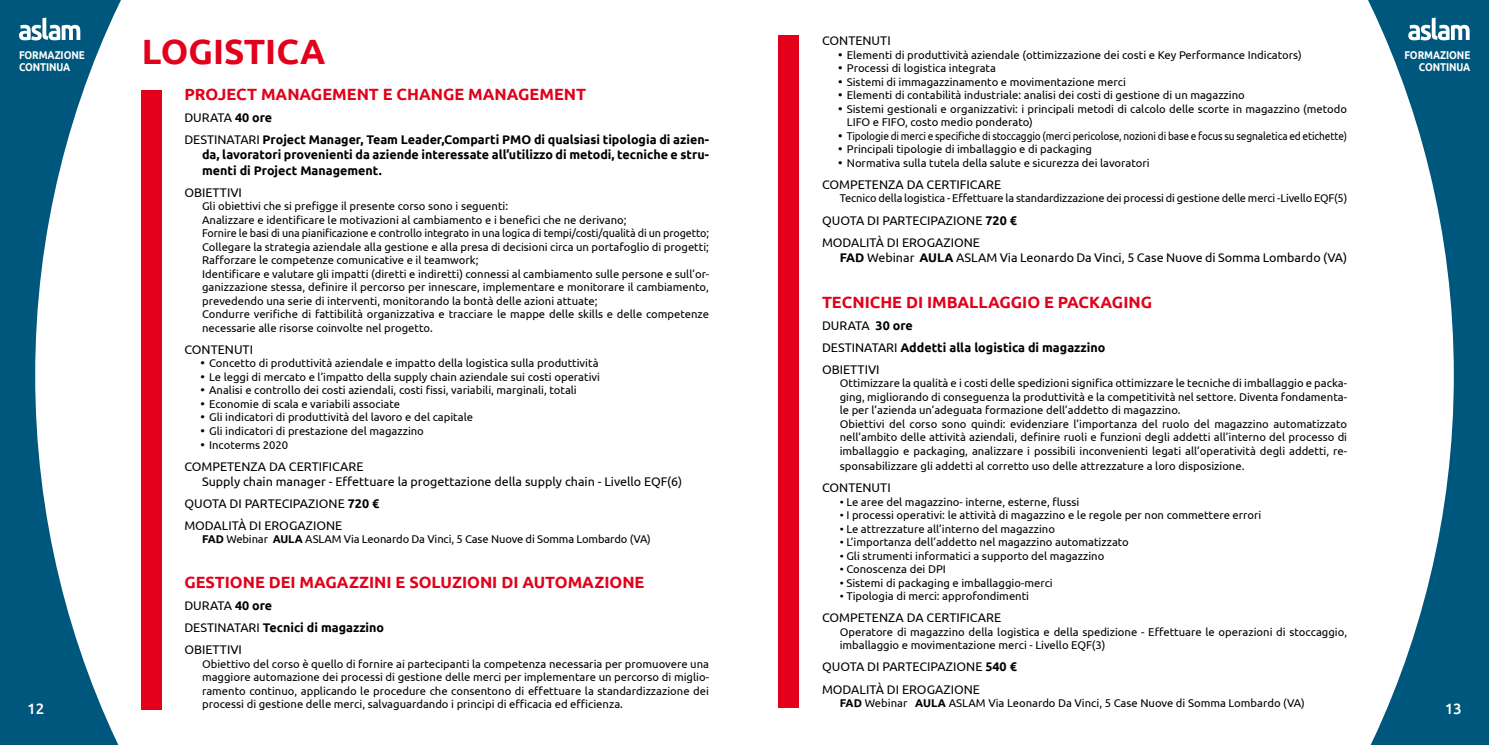
<style>
.page{position:relative;width:1489px;height:745px;background:#fff}
.page>*{position:absolute;margin:0;border:0;box-sizing:border-box;transform-origin:0 0}
.t1{font:700 35px "Ubuntu";color:#e2001a}
.t2{font:700 16.25px "Ubuntu";color:#e2001a}
.t3{font:500 15px "Ubuntu";color:#fff}
.t4{font:12.5px/22.1px "Ubuntu";color:#000}
.t5{font:700 12.5px/22.1px "Ubuntu";color:#000}
.t6{font:11.25px/13.5px "Ubuntu";color:#000}
.t7{font:11.25px "Ubuntu";color:#000;scale:.9 1}
.t8{font:700 11.25px/11.2px "Ubuntu";color:#fff;scale:.88 1}
.s1{font-weight:400}
.s2{font-weight:700}
</style>
<div class="page">
<svg style="left:0;top:0;width:121px;height:744px;fill:#00577d"></svg>
<svg style="left:19px;top:18px;width:61px;height:22px"></svg>
<svg style="left:1368px;top:0;width:120px;height:744px;fill:#01577d"></svg>
<svg style="left:1408px;top:18px;width:61px;height:22px"></svg>
<div style="left:778px;top:35px;width:20px;height:672px;background:#e2001a"></div>
<div style="left:142px;top:89px;width:20px;height:620px;background:#e2001a"></div>
<p class="t8" style="left:19px;top:50px;width:15px">Formazione continua</p>
<h3 class="t3" style="left:27px;top:698px;width:19px">12</h3>
<h1 class="t1" style="left:142px;top:30px;width:185px">LOGISTICA</h1>
<h2 class="t2" style="left:184px;top:84px;width:403px">PROJECT MANAGEMENT E CHANGE MANAGEMENT</h2>
<p class="t5" style="left:184px;top:107px;width:526px"><span class="s1">DURATA</span> 40 ore<br><span class="s1">DESTINATARI</span> Project Manager, Team Leader,Comparti PMO di qualsiasi tipologia di azien-</p>
<p class="t5" style="left:202px;top:147px;width:508px;line-height:15px">da, lavoratori provenienti da aziende interessate all’utilizzo di metodi, tecniche e stru&shy;menti di Project Management.</p>
<p class="t4" style="left:184px;top:180px;width:59px">OBIETTIVI</p>
<p class="t6" style="left:202px;top:199px;width:508px">Gli obiettivi che si prefigge il presente corso sono i seguenti:<br>Analizzare e identificare le motivazioni al cambiamento e i benefici che ne derivano;<br>Fornire le basi di una pianificazione e controllo integrato in una logica di tempi/costi/qualità di un progetto; Collegare la strategia aziendale alla gestione e alla presa di decisioni circa un portafoglio di progetti; Rafforzare le competenze comunicative e il teamwork;<br>Identificare e valutare gli impatti (diretti e indiretti) connessi al cambiamento sulle persone e sull’or&shy;ganizzazione stessa, definire il percorso per innescare, implementare e monitorare il cambiamento, prevedendo una serie di interventi, monitorando la bontà delle azioni attuate;<br>Condurre verifiche di fattibilità organizzativa e tracciare le mappe delle skills e delle competenze necessarie alle risorse coinvolte nel progetto.</p>
<p class="t4" style="left:184px;top:338px;width:70px">CONTENUTI</p>
<p class="t6" style="left:200px;top:356px;width:400px">• Concetto di produttività aziendale e impatto della logistica sulla produttività</p>
<p class="t6" style="left:200px;top:369px;width:401px">• Le leggi di mercato e l’impatto della supply chain aziendale sui costi operativi</p>
<p class="t6" style="left:200px;top:383px;width:378px">• Analisi e controllo dei costi aziendali, costi fissi, variabili, marginali, totali</p>
<p class="t6" style="left:200px;top:396px;width:201px">• Economie di scala e variabili associate</p>
<p class="t6" style="left:200px;top:410px;width:274px">• Gli indicatori di produttività del lavoro e del capitale</p>
<p class="t6" style="left:200px;top:423px;width:225px">• Gli indicatori di prestazione del magazzino</p>
<p class="t6" style="left:200px;top:437px;width:89px">• Incoterms 2020</p>
<p class="t4" style="left:202px;top:458px;width:482px;line-height:15px;text-indent:-18px">COMPETENZA DA CERTIFICARE<br>Supply chain manager - Effettuare la progettazione della supply chain - Livello EQF(6)</p>
<p class="t4" style="left:184px;top:491px;width:196px">QUOTA DI PARTECIPAZIONE <span class="s2">720 €<br></span>MODALITÀ DI EROGAZIONE</p>
<p class="t6" style="left:202px;top:532px;width:450px"><span class="s2">FAD</span> Webinar <span class="s2">AULA</span> ASLAM Via Leonardo Da Vinci, 5 Case Nuove di Somma Lombardo (VA)</p>
<h2 class="t2" style="left:184px;top:572px;width:461px">GESTIONE DEI MAGAZZINI E SOLUZIONI DI AUTOMAZIONE</h2>
<p class="t4" style="left:184px;top:593px;width:201px">DURATA <span class="s2">40 ore<br></span>DESTINATARI <span class="s2">Tecnici di magazzino<br></span>OBIETTIVI</p>
<p class="t6" style="left:202px;top:656px;width:508px;text-align:justify">Obiettivo del corso è quello di fornire ai partecipanti la competenza necessaria per promuovere una maggiore automazione dei processi di gestione delle merci per implementare un percorso di miglio&shy;ramento continuo, applicando le procedure che consentono di effettuare la standardizzazione dei processi di gestione delle merci, salvaguardando i principi di efficacia ed efficienza.</p>
<p class="t4" style="left:822px;top:29px;width:70px">CONTENUTI</p>
<p class="t6" style="left:837px;top:48px;width:465px">• Elementi di produttività aziendale (ottimizzazione dei costi e Key Performance Indicators)</p>
<p class="t6" style="left:837px;top:61px;width:160px">• Processi di logistica integrata</p>
<p class="t6" style="left:837px;top:75px;width:289px">• Sistemi di immagazzinamento e movimentazione merci</p>
<p class="t6" style="left:837px;top:88px;width:408px">• Elementi di contabilità industriale: analisi dei costi di gestione di un magazzino</p>
<p class="t6" style="left:846px;top:102px;width:502px;text-indent:-9px">• Sistemi gestionali e organizzativi: i principali metodi di calcolo delle scorte in magazzino (metodo<br>LIFO e FIFO, costo medio ponderato)</p>
<p class="t7" style="left:837px;top:129px;width:567px">• Tipologie di merci e specifiche di stoccaggio (merci pericolose, nozioni di base e focus su segnaletica ed etichette)</p>
<p class="t6" style="left:837px;top:142px;width:255px">• Principali tipologie di imballaggio e di packaging</p>
<p class="t6" style="left:837px;top:156px;width:313px">• Normativa sulla tutela della salute e sicurezza dei lavoratori</p>
<p class="t4" style="left:822px;top:173px;width:181px">COMPETENZA DA CERTIFICARE</p>
<p class="t6" style="left:839px;top:191px;width:509px">Tecnico della logistica - Effettuare la standardizzazione dei processi di gestione delle merci -Livello EQF(5)</p>
<p class="t4" style="left:822px;top:208px;width:196px">QUOTA DI PARTECIPAZIONE <span class="s2">720 €<br></span>MODALITÀ DI EROGAZIONE</p>
<p class="t4" style="left:839px;top:246px;width:509px"><span class="s2">FAD</span> Webinar <span class="s2">AULA</span> ASLAM Via Leonardo Da Vinci, 5 Case Nuove di Somma Lombardo (VA)</p>
<h2 class="t2" style="left:822px;top:292px;width:331px">TECNICHE DI IMBALLAGGIO E PACKAGING</h2>
<p class="t5" style="left:822px;top:314px;width:285px"><span class="s1">DURATA</span> 30 ore<br><span class="s1">DESTINATARI</span> Addetti alla logistica di magazzino<br><span class="s1">OBIETTIVI</span></p>
<p class="t6" style="left:839px;top:376px;width:509px">Ottimizzare la qualità e i costi delle spedizioni significa ottimizzare le tecniche di imballaggio e packa&shy;ging, migliorando di conseguenza la produttività e la competitività nel settore. Diventa fondamenta&shy;le per l’azienda un’adeguata formazione dell’addetto di magazzino.<br>Obiettivi del corso sono quindi: evidenziare l’importanza del ruolo del magazzino automatizzato nell’ambito delle attività aziendali, definire ruoli e funzioni degli addetti all’interno del processo di imballaggio e packaging, analizzare i possibili inconvenienti legati all’operatività degli addetti, re-</p>
<p class="t6" style="left:839px;top:458px;width:406px">sponsabilizzare gli addetti al corretto uso delle attrezzature a loro disposizione.</p>
<p class="t4" style="left:822px;top:476px;width:70px">CONTENUTI</p>
<p class="t6" style="left:839px;top:494px;width:241px">• Le aree del magazzino- interne, esterne, flussi</p>
<p class="t6" style="left:839px;top:507px;width:423px">• I processi operativi: le attività di magazzino e le regole per non commettere errori</p>
<p class="t6" style="left:839px;top:521px;width:217px">• Le attrezzature all’interno del magazzino</p>
<p class="t6" style="left:839px;top:534px;width:291px">• L’importanza dell’addetto nel magazzino automatizzato</p>
<p class="t6" style="left:839px;top:548px;width:266px">• Gli strumenti informatici a supporto del magazzino</p>
<p class="t6" style="left:839px;top:561px;width:108px">• Conoscenza dei DPI</p>
<p class="t6" style="left:839px;top:575px;width:214px">• Sistemi di packaging e imballaggio-merci</p>
<p class="t6" style="left:839px;top:588px;width:191px">• Tipologia di merci: approfondimenti</p>
<p class="t4" style="left:822px;top:606px;width:181px">COMPETENZA DA CERTIFICARE</p>
<p class="t6" style="left:839px;top:624px;width:509px">Operatore di magazzino della logistica e della spedizione - Effettuare le operazioni di stoccaggio, imballaggio e movimentazione merci - Livello EQF(3)</p>
<p class="t4" style="left:822px;top:655px;width:196px">QUOTA DI PARTECIPAZIONE <span class="s2">540 €<br></span>MODALITÀ DI EROGAZIONE</p>
<p class="t6" style="left:839px;top:695px;width:466px"><span class="s2">FAD</span> Webinar <span class="s2">AULA</span> ASLAM Via Leonardo Da Vinci, 5 Case Nuove di Somma Lombardo (VA)</p>
<p class="t8" style="left:1404px;top:50px;width:15px">Formazione</p>
<p class="t8" style="left:1418px;top:61px;width:9px">continua</p>
<h3 class="t3" style="left:1444px;top:698px;width:19px">13</h3>
</div>
